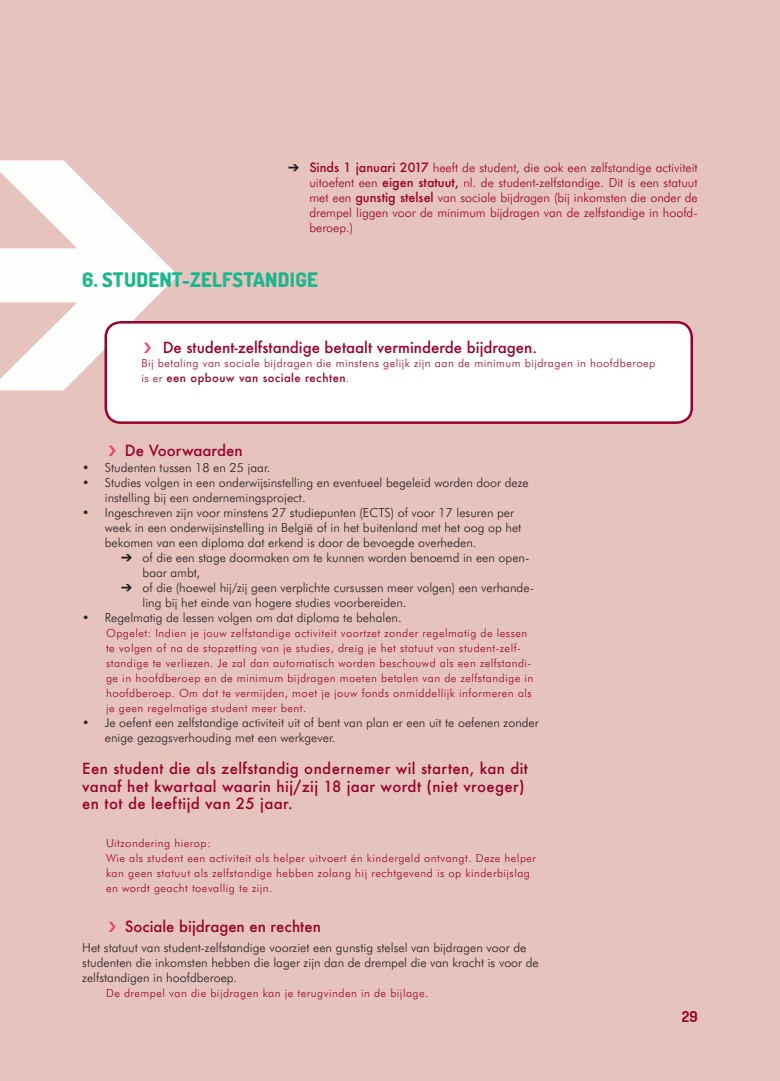
<style>
.page{position:relative;width:780px;height:1081px;background:#e7c3be}
.page>*{position:absolute;margin:0;border:0;box-sizing:border-box;transform-origin:0 0}
.t1{font:800 20px "Dosis";letter-spacing:.01em;color:#1ab78d}
.t2{font:500 15px/17.5px "Futura";letter-spacing:.025em;color:#98012d}
.t3{font:500 15px "Futura";color:#98012d}
.t4{font:700 15px "Dosis";color:#98012d}
.t5{font:300 12.5px/15px "Futura BT";color:#231f20}
.t6{font:300 12.5px/15px "Futura BT";color:#98012d;text-align:justify}
.t7{font:300 11.25px/15px "Futura BT";letter-spacing:.04em;color:#98012d}
.t8{font:500 11.25px "Futura";letter-spacing:.04em;color:#98012d}
.s1{color:#231f20}
.s2{font-family:"Futura";font-weight:500}
.s3{font-family:"Futura BT";font-weight:300}
</style>
<div class="page">
<div style="left:682px;top:1011px;width:15px;height:11px;background:#e7c3be"></div>
<svg style="left:0;top:161px;width:178px;height:229px"></svg>
<div style="left:106px;top:322px;width:585px;height:101px;background:#fff;border-radius:15px"></div>
<div style="left:104px;top:321px;width:589px;height:103px;border:2px solid #98012d;border-radius:15px"></div>
<svg style="left:109px;top:445px;width:7px;height:11px"></svg>
<svg style="left:109px;top:921px;width:7px;height:11px"></svg>
<p class="t6" style="left:309px;top:159px;width:390px;text-indent:-21px"><span class="s1">➔</span> <span class="s2">Sinds 1 januari 2017</span> heeft de student, die ook een zelfstandige activiteit uitoefent een <span class="s2">eigen statuut,</span> nl. de student-zelfstandige. Dit is een statuut met een <span class="s2">gunstig stelsel</span> van sociale bijdragen (bij inkomsten die onder de drempel liggen voor de minimum bijdragen van de zelfstandige in hoofd&shy;beroep.)</p>
<h1 class="t1" style="left:82px;top:267px;width:237px">6. STUDENT-ZELFSTANDIGE</h1>
<p class="t3" style="left:163px;top:337px;width:376px">De student-zelfstandige betaalt verminderde bijdragen.</p>
<p class="t7" style="left:141px;top:355px;width:515px">Bij betaling van sociale bijdragen die minstens gelijk zijn aan de minimum bijdragen in hoofdberoep</p>
<p class="t8" style="left:141px;top:370px;width:209px"><span class="s3">is er</span> een opbouw van sociale rechten<span class="s3">.</span></p>
<p class="t3" style="left:125px;top:440px;width:119px">De Voorwaarden</p>
<p class="t5" style="left:82px;top:459px;width:189px">• Studenten tussen 18 en 25 jaar.</p>
<p class="t5" style="left:105px;top:474px;width:425px;text-indent:-22px">• Studies volgen in een onderwijsinstelling en eventueel begeleid worden door deze instelling bij een ondernemingsproject.</p>
<p class="t5" style="left:105px;top:504px;width:418px;text-indent:-22px">• Ingeschreven zijn voor minstens 27 studiepunten (ECTS) of voor 17 lesuren per week in een onderwijsinstelling in België of in het buitenland met het oog op het bekomen van een diploma dat erkend is door de bevoegde overheden.</p>
<p class="t5" style="left:142px;top:549px;width:388px;text-indent:-21px">➔ of die een stage doormaken om te kunnen worden benoemd in een open&shy;baar ambt,</p>
<p class="t5" style="left:142px;top:579px;width:393px;text-indent:-21px">➔ of die (hoewel hij/zij geen verplichte cursussen meer volgen) een verhande&shy;ling bij het einde van hogere studies voorbereiden.</p>
<p class="t5" style="left:82px;top:609px;width:321px">• Regelmatig de lessen volgen om dat diploma te behalen.</p>
<p class="t7" style="left:106px;top:625px;width:429px">Opgelet: Indien je jouw zelfstandige activiteit voortzet zonder regelmatig de lessen te volgen of na de stopzetting van je studies, dreig je het statuut van student-zelf&shy;standige te verliezen. Je zal dan automatisch worden beschouwd als een zelfstandi&shy;ge in hoofdberoep en de minimum bijdragen moeten betalen van de zelfstandige in hoofdberoep. Om dat te vermijden, moet je jouw fonds onmiddellijk informeren als je geen regelmatige student meer bent.</p>
<p class="t5" style="left:105px;top:714px;width:435px;text-indent:-22px">• Je oefent een zelfstandige activiteit uit of bent van plan er een uit te oefenen zonder enige gezagsverhouding met een werkgever.</p>
<p class="t2" style="left:82px;top:759px;width:447px">Een student die als zelfstandig ondernemer wil starten, kan dit vanaf het kwartaal waarin hij/zij 18 jaar wordt (niet vroeger) en tot de leeftijd van 25 jaar.</p>
<p class="t7" style="left:106px;top:835px;width:431px">Uitzondering hierop:<br>Wie als student een activiteit als helper uitvoert én kindergeld ontvangt. Deze helper kan geen statuut als zelfstandige hebben zolang hij rechtgevend is op kinderbijslag en wordt geacht toevallig te zijn.</p>
<p class="t3" style="left:125px;top:916px;width:198px">Sociale bijdragen en rechten</p>
<p class="t5" style="left:82px;top:939px;width:458px">Het statuut van student-zelfstandige voorziet een gunstig stelsel van bijdragen voor de studenten die inkomsten hebben die lager zijn dan de drempel die van kracht is voor de zelfstandigen in hoofdberoep.</p>
<p class="t7" style="left:106px;top:985px;width:324px">De drempel van die bijdragen kan je terugvinden in de bijlage.</p>
<p class="t4" style="left:681px;top:1006px;width:17px">29</p>
</div>
